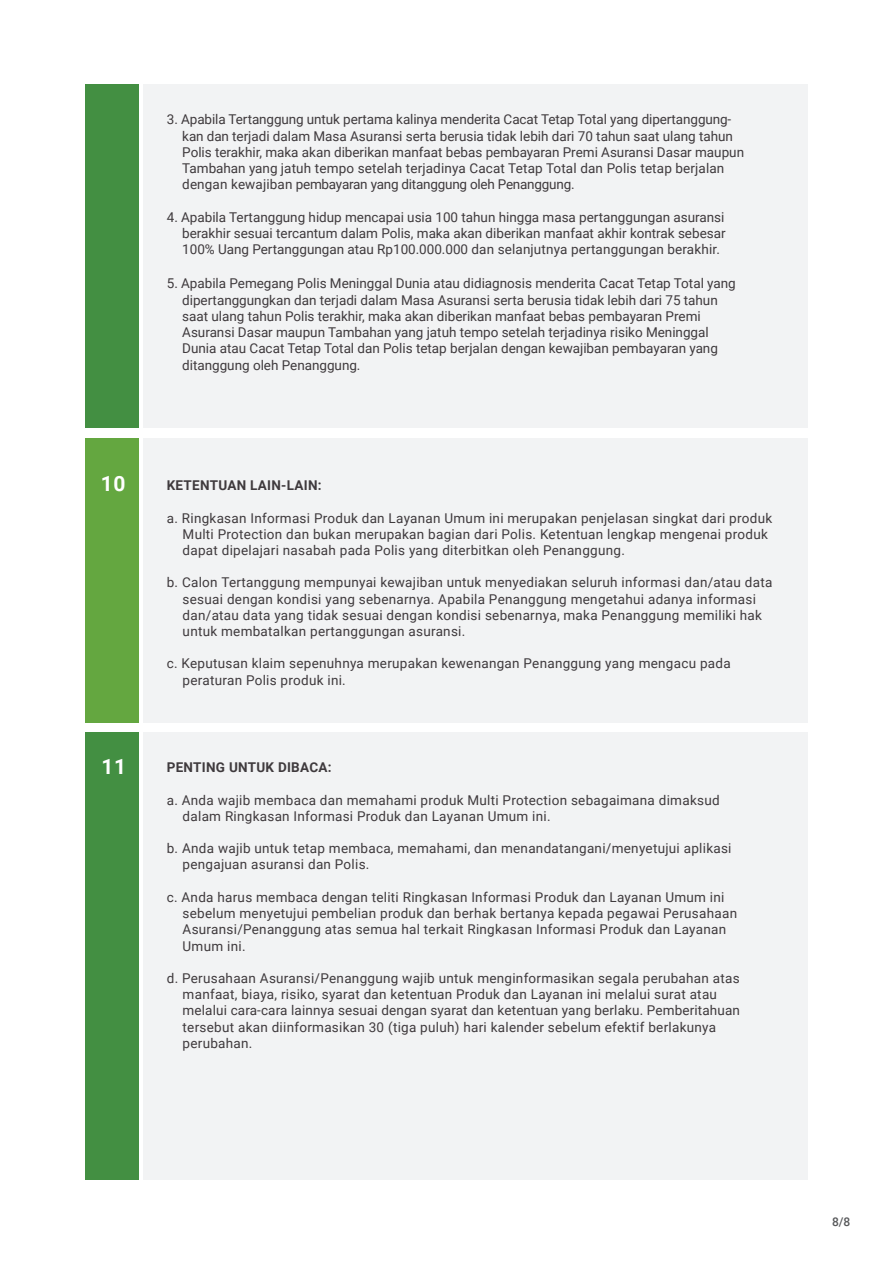
<style>
.page{position:relative;width:893px;height:1263px;background:#fff}
.page>*{position:absolute;margin:0;border:0;box-sizing:border-box;transform-origin:0 0}
.t1{font:700 21px "Roboto";color:#fff}
.t2{font:13.5px/16.2px "Roboto";letter-spacing:.02em;color:#3f3a3d}
.t3{font:13.5px/16.2px "Roboto";color:#3f3a3d}
.t4{font:700 13.5px "Roboto";letter-spacing:.02em;color:#3f3a3d}
.t5{font:500 12px "Roboto";color:#57585a}
</style>
<div class="page">
<div style="left:143px;top:732px;width:665px;height:448px;background:#f2f3f4"></div>
<div style="left:85px;top:732px;width:53px;height:448px;background:#438f42"></div>
<div style="left:143px;top:84px;width:665px;height:343px;background:#f2f3f4"></div>
<div style="left:85px;top:84px;width:53px;height:343px;background:#438f42"></div>
<div style="left:143px;top:439px;width:665px;height:284px;background:#f2f3f4"></div>
<div style="left:85px;top:439px;width:53px;height:284px;background:#64a740"></div>
<h1 class="t1" style="left:101px;top:469px;width:26px">10</h1>
<h1 class="t1" style="left:102px;top:751px;width:26px">11</h1>
<p class="t3" style="left:182px;top:111px;width:563px;text-indent:-15px">3. Apabila Tertanggung untuk pertama kalinya menderita Cacat Tetap Total yang dipertanggung&shy;kan dan terjadi dalam Masa Asuransi serta berusia tidak lebih dari 70 tahun saat ulang tahun Polis terakhir, maka akan diberikan manfaat bebas pembayaran Premi Asuransi Dasar maupun Tambahan yang jatuh tempo setelah terjadinya Cacat Tetap Total dan Polis tetap berjalan dengan kewajiban pembayaran yang ditanggung oleh Penanggung.</p>
<p class="t2" style="left:182px;top:208px;width:545px;text-align:justify;text-indent:-15px">4. Apabila Tertanggung hidup mencapai usia 100 tahun hingga masa pertanggungan asuransi berakhir sesuai tercantum dalam Polis, maka akan diberikan manfaat akhir kontrak sebesar 100% Uang Pertanggungan atau Rp100.000.000 dan selanjutnya pertanggungan berakhir.</p>
<p class="t3" style="left:182px;top:275px;width:555px;text-indent:-15px">5. Apabila Pemegang Polis Meninggal Dunia atau didiagnosis menderita Cacat Tetap Total yang dipertanggungkan dan terjadi dalam Masa Asuransi serta berusia tidak lebih dari 75 tahun saat ulang tahun Polis terakhir, maka akan diberikan manfaat bebas pembayaran Premi Asuransi Dasar maupun Tambahan yang jatuh tempo setelah terjadinya risiko Meninggal Dunia atau Cacat Tetap Total dan Polis tetap berjalan dengan kewajiban pembayaran yang ditanggung oleh Penanggung.</p>
<p class="t4" style="left:167px;top:476px;width:156px">KETENTUAN LAIN-LAIN:</p>
<p class="t2" style="left:183px;top:509px;width:591px;text-indent:-16px">a. Ringkasan Informasi Produk dan Layanan Umum ini merupakan penjelasan singkat dari produk<br>Multi Protection dan bukan merupakan bagian dari Polis. Ketentuan lengkap mengenai produk dapat dipelajari nasabah pada Polis yang diterbitkan oleh Penanggung.</p>
<p class="t2" style="left:183px;top:574px;width:591px;text-indent:-16px">b. Calon Tertanggung mempunyai kewajiban untuk menyediakan seluruh informasi dan/atau data sesuai dengan kondisi yang sebenarnya. Apabila Penanggung mengetahui adanya informasi dan/atau data yang tidak sesuai dengan kondisi sebenarnya, maka Penanggung memiliki hak untuk membatalkan pertanggungan asuransi.</p>
<p class="t2" style="left:183px;top:655px;width:550px;text-indent:-16px">c. Keputusan klaim sepenuhnya merupakan kewenangan Penanggung yang mengacu pada peraturan Polis produk ini.</p>
<p class="t4" style="left:167px;top:758px;width:166px">PENTING UNTUK DIBACA:</p>
<p class="t2" style="left:183px;top:791px;width:539px;text-indent:-16px">a. Anda wajib membaca dan memahami produk Multi Protection sebagaimana dimaksud dalam Ringkasan Informasi Produk dan Layanan Umum ini.</p>
<p class="t2" style="left:183px;top:840px;width:550px;text-indent:-16px">b. Anda wajib untuk tetap membaca, memahami, dan menandatangani/menyetujui aplikasi pengajuan asuransi dan Polis.</p>
<p class="t2" style="left:183px;top:888px;width:556px;text-indent:-16px">c. Anda harus membaca dengan teliti Ringkasan Informasi Produk dan Layanan Umum ini sebelum menyetujui pembelian produk dan berhak bertanya kepada pegawai Perusahaan Asuransi/Penanggung atas semua hal terkait Ringkasan Informasi Produk dan Layanan Umum ini.</p>
<p class="t2" style="left:183px;top:969px;width:559px;text-indent:-16px">d. Perusahaan Asuransi/Penanggung wajib untuk menginformasikan segala perubahan atas manfaat, biaya, risiko, syarat dan ketentuan Produk dan Layanan ini melalui surat atau melalui cara-cara lainnya sesuai dengan syarat dan ketentuan yang berlaku. Pemberitahuan tersebut akan diinformasikan 30 (tiga puluh) hari kalender sebelum efektif berlakunya perubahan.</p>
<p class="t5" style="left:832px;top:1213px;width:20px">8/8</p>
</div>
